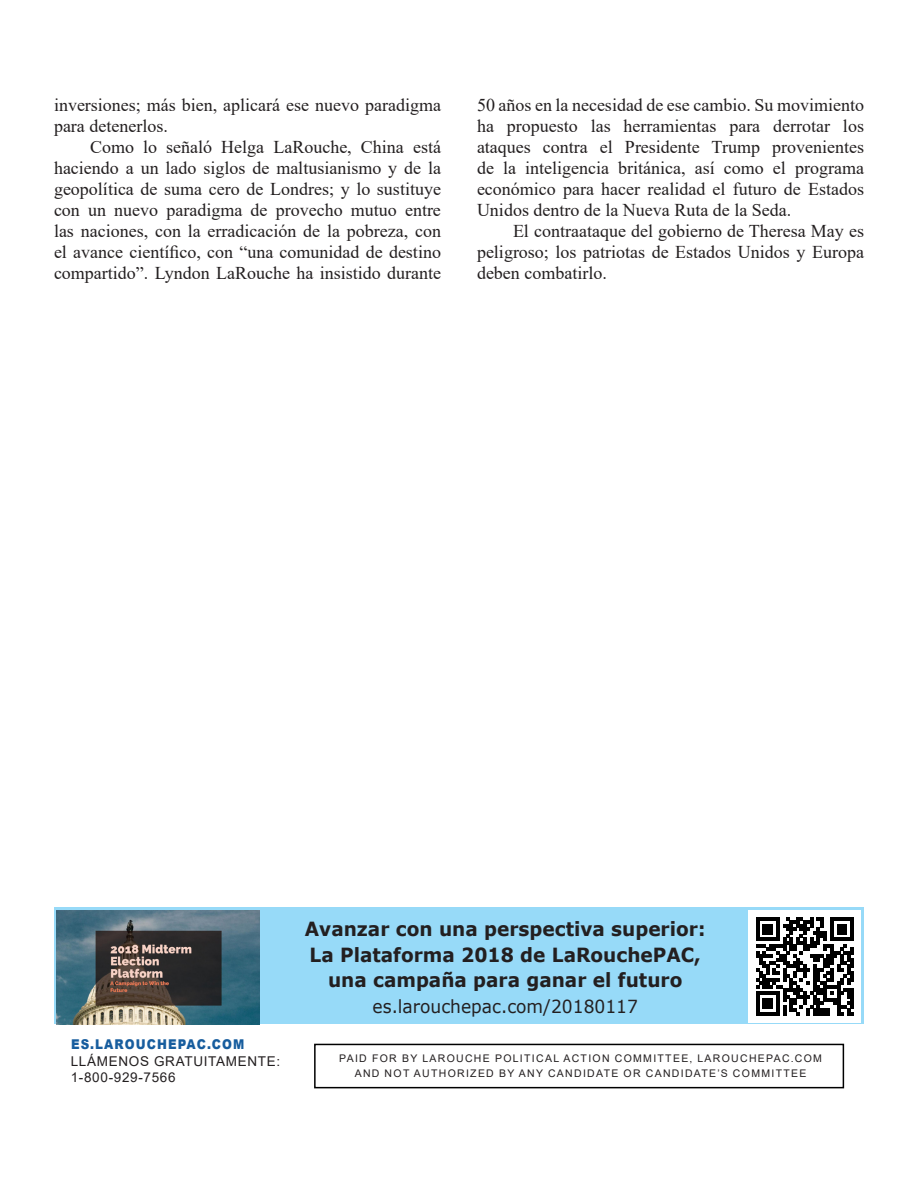
<style>
.page{position:relative;width:918px;height:1188px;background:#fff}
.page>*{position:absolute;margin:0;border:0;box-sizing:border-box;transform-origin:0 0}
.t1{font:700 19.5px/25.5px "Verdana";color:#231f20;text-align:center;scale:.95 1}
.Body_text{font:18px/21px "Times New Roman";color:#231f20;text-align:justify}
.t2{font:18px "Verdana";color:#231f20;scale:.95 1}
.t3{font:13.5px "Arial";letter-spacing:.05em;color:#231f20}
.t4{font:900 13.5px "Arial";letter-spacing:.095em;color:#175d9e;scale:.88 1}
.t5{font:10.5px "Arial";letter-spacing:.125em;color:#231f20}
</style>
<div class="page">
<div style="left:314px;top:1044px;width:530px;height:44px;border:2px solid #000"></div>
<div style="left:54px;top:907px;width:810px;height:117px;background:#97daf8"></div>
<img style="left:56px;top:911px;width:204px;height:113px">
<div style="left:749px;top:910px;width:112px;height:113px;background:#fff"></div>
<svg style="left:756px;top:917px;width:98px;height:98px"></svg>
<p class="Body_text" style="left:54px;top:94px;width:389px">inversiones; más bien, aplicará ese nuevo paradigma para detenerlos.</p>
<p class="Body_text" style="left:54px;top:136px;width:389px;text-indent:36px">Como lo señaló Helga LaRouche, China está haciendo a un lado siglos de maltusianismo y de la geopolítica de suma cero de Londres; y lo sustituye con un nuevo paradigma de provecho mutuo entre las naciones, con la erradicación de la pobreza, con el avance científico, con “una comunidad de destino compartido”. Lyndon LaRouche ha insistido durante</p>
<p class="Body_text" style="left:477px;top:94px;width:389px">50 años en la necesidad de ese cambio. Su movimiento ha propuesto las herramientas para derrotar los ataques contra el Presidente Trump provenientes de la inteligencia británica, así como el programa económico para hacer realidad el futuro de Estados Unidos dentro de la Nueva Ruta de la Seda.</p>
<p class="Body_text" style="left:477px;top:220px;width:389px;text-indent:36px">El contraataque del gobierno de Theresa May es peligroso; los patriotas de Estados Unidos y Europa deben combatirlo.</p>
<p class="t4" style="left:71px;top:1035px;width:199px">ES.LAROUCHEPAC.COM</p>
<p class="t3" style="left:71px;top:1052px;width:211px">LLÁMENOS GRATUITAMENTE:</p>
<p class="t3" style="left:71px;top:1068px;width:106px">1-800-929-7566</p>
<p class="t1" style="left:305px;top:916px;width:423px">Avanzar con una perspectiva superior:<br>La Plataforma 2018 de LaRouchePAC, una campaña para ganar el futuro</p>
<p class="t2" style="left:373px;top:994px;width:281px">es.larouchepac.com/20180117</p>
<p class="t5" style="left:339px;top:1051px;width:484px">PAID FOR BY LAROUCHE POLITICAL ACTION COMMITTEE, LAROUCHEPAC.COM</p>
<p class="t5" style="left:355px;top:1066px;width:453px">AND NOT AUTHORIZED BY ANY CANDIDATE OR CANDIDATE’S COMMITTEE</p>
</div>
